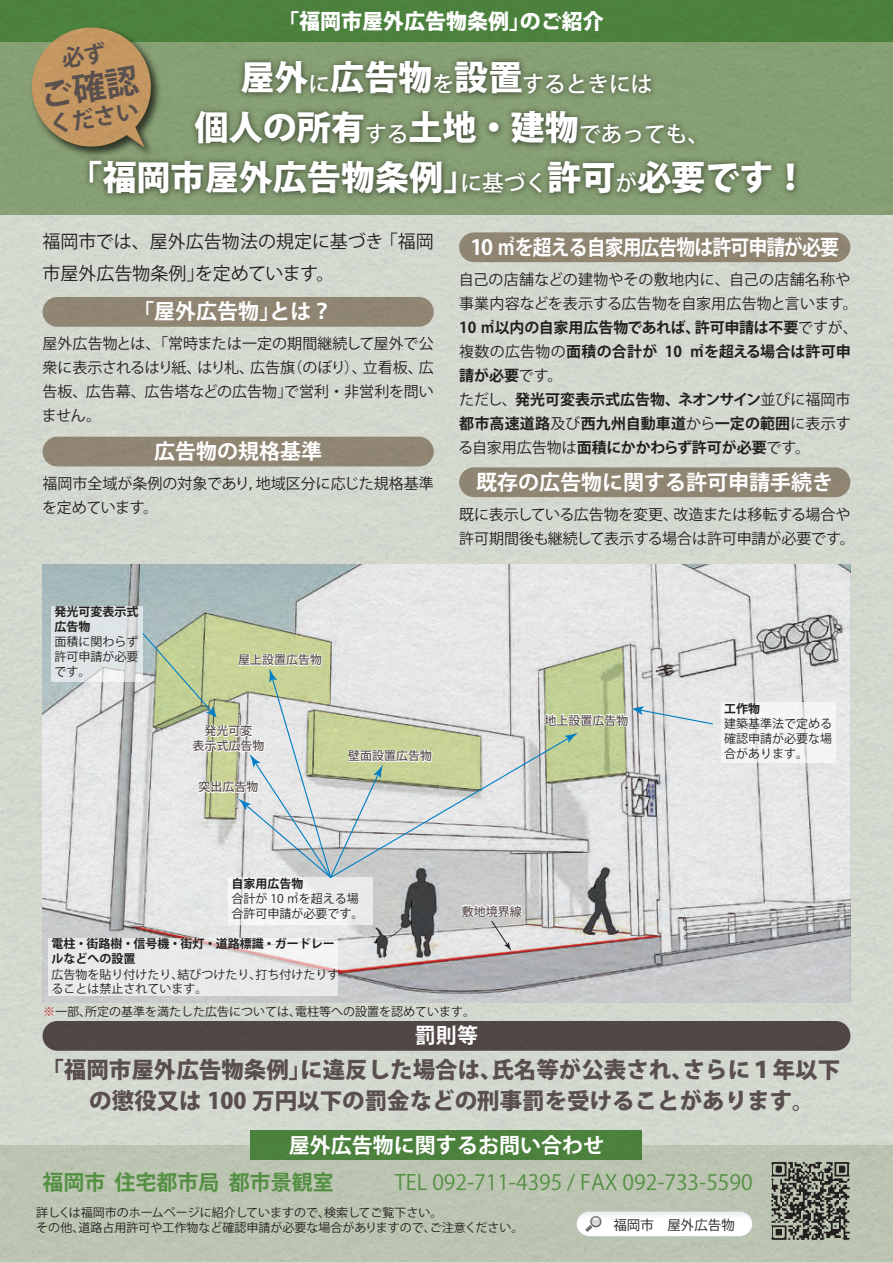
<style>
.page{position:relative;width:893px;height:1263px;background:#fff}
.page>*{position:absolute;margin:0;border:0;box-sizing:border-box;transform-origin:0 0}
.t1{font:800 34.05px/49.7px "Koz Go Pr 6 N";color:#fff}
.t2{font:800 22.5px/31.5px "Koz Go Pr 6 N";color:#594f4d}
.t3{font:700 22.5px "Koz Go Pr 6 N";color:#594f4d}
.t4{font:500 21.75px "Koz Go Pr 6 N";color:#fff}
.t5{font:700 21px "Koz Go Pr 6 N";color:#fff}
.t6{font:21px "Koz Go Pr 6 N";color:#548f44}
.t7{font:700 21px "Koz Go Pr 6 N";letter-spacing:-.05em;color:#fff}
.t8{font:800 21px "Koz Go Pr 6 N";color:#fff}
.t9{font:700 21px "Koz Go Pr 6 N";color:#548f44}
.t10{font:18px/31.5px "Koz Go Pr 6 N";color:#231f20}
.t11{font:15px/24px "Koz Go Pr 6 N";color:#231f20}
.t12{font:13.5px "Koz Go Pr 6 N";color:#231f20}
.t13{font:12px/15px "Koz Go Pr 6 N";color:#231f20}
.t14{font:700 12px/15px "Koz Go Pr 6 N";color:#231f20}
.t15{font:500 12px/15px "Koz Go Pr 6 N";color:#594f4d;text-align:center}
.s1{font-weight:800;font-size:34.05px}
.s2{font-weight:500;font-size:21.75px}
.s3{font-weight:700}
.s4{font-weight:700;color:#c0262d}
</style>
<div class="page">
<img style="left:1px;top:0;width:892px;height:1261px">
<img style="left:42px;top:564px;width:808px;height:438px">
<img style="left:76px;top:51px;width:741px;height:162px">
<div style="left:721px;top:702px;width:115px;height:61px;background:#f5f5f5"></div>
<svg style="left:51px;top:606px;width:90px;height:75px;background:#dde3e4"></svg>
<img style="left:764px;top:1153px;width:94px;height:94px">
<svg style="left:576px;top:1211px;width:177px;height:25px"></svg>
<div style="left:49px;top:938px;width:289px;height:57px;background:#e9e9ea"></div>
<svg style="left:141px;top:580px;width:573px;height:371px;background:#d2d5cd"></svg>
<svg style="left:32px;top:27px;width:119px;height:121px;background:#ae915e"></svg>
<h3 class="t8" style="left:278px;top:10px;width:327px">「福岡市屋外広告物条例」のご紹介</h3>
<h3 class="t4" style="left:240px;top:72px;width:414px"><span class="s1">屋外</span>に<span class="s1">広告物</span>を<span class="s1">設置</span>するときには</h3>
<h1 class="t1" style="left:68px;top:103px;width:741px;text-indent:126px">個人の所有<span class="s2">する</span>土地・建物<span class="s2">であっても、<br></span>「福岡市屋外広告物条例」<span class="s2">に基づく</span>許可<span class="s2">が</span>必要です！</h1>
<h2 class="t3" style="left:48px;top:113px;width:91px;rotate:-10deg">ください</h2>
<p class="t10" style="left:43px;top:226px;width:393px">福岡市では、屋外広告物法の規定に基づき「福岡市屋外広告物条例」を定めています。</p>
<h3 class="t5" style="left:133px;top:300px;width:201px">「屋外広告物」とは？</h3>
<p class="t11" style="left:42px;top:332px;width:393px;text-align:justify">屋外広告物とは、「常時または一定の期間継続して屋外で公衆に表示されるはり紙、はり札、広告旗（のぼり）、立看板、広告板、広告幕、広告塔などの広告物」で営利・非営利を問いません。</p>
<h3 class="t5" style="left:154px;top:439px;width:170px">広告物の規格基準</h3>
<p class="t11" style="left:42px;top:472px;width:393px">福岡市全域が条例の対象であり，地域区分に応じた規格基準を定めています。</p>
<p class="t14" style="left:54px;top:605px;width:85px">発光可変表示式広告物</p>
<p class="t13" style="left:54px;top:635px;width:85px;text-align:justify">面積に関わらず許可申請が必要です。</p>
<p class="t15" style="left:238px;top:653px;width:85px">屋上設置広告物</p>
<p class="t15" style="left:193px;top:724px;width:73px">発光可変<br>表示式広告物</p>
<p class="t15" style="left:199px;top:780px;width:61px">突出広告物</p>
<p class="t15" style="left:348px;top:749px;width:86px">壁面設置広告物</p>
<h3 class="t7" style="left:470px;top:235px;width:370px">10 ㎡を超える自家用広告物は許可申請が必要</h3>
<p class="t11" style="left:458px;top:267px;width:401px">自己の店舗などの建物やその敷地内に、自己の店舗名称や事業内容などを表示する広告物を自家用広告物と言います。<br><span class="s3">10 ㎡以内の自家用広告物であれば、許可申請は不要</span>ですが、複数の広告物の<span class="s3">面積の合計が 10 ㎡を超える場合は許可申請が必要</span>です。<br>ただし、<span class="s3">発光可変表示式広告物、ネオンサイン</span>並びに福岡市<span class="s3">都市高速道路</span>及び<span class="s3">西九州自動車道</span>から<span class="s3">一定の範囲</span>に表示する自家用広告物は<span class="s3">面積にかかわらず許可が必要</span>です。</p>
<h3 class="t5" style="left:476px;top:470px;width:358px">既存の広告物に関する許可申請手続き</h3>
<p class="t11" style="left:459px;top:502px;width:397px">既に表示している広告物を変更、改造または移転する場合や許可期間後も継続して表示する場合は許可申請が必要です。</p>
<p class="t15" style="left:545px;top:713px;width:85px">地上設置広告物</p>
<p class="t14" style="left:724px;top:701px;width:37px">工作物</p>
<p class="t13" style="left:724px;top:716px;width:109px;text-align:justify">建築基準法で定める確認申請が必要な場合があります。</p>
<p class="t14" style="left:232px;top:876px;width:73px">自家用広告物</p>
<p class="t13" style="left:232px;top:891px;width:133px">合計が 10 ㎡を超える場合許可申請が必要です。</p>
<p class="t14" style="left:52px;top:937px;width:285px">電柱・街路樹・信号機・街灯・道路標識・ガードレールなどへの設置</p>
<p class="t13" style="left:52px;top:967px;width:289px">広告物を貼り付けたり、結びつけたり、打ち付けたりすることは禁止されています。</p>
<p class="t15" style="left:462px;top:904px;width:61px">敷地境界線</p>
<p class="t13" style="left:43px;top:1004px;width:433px"><span class="s4">※</span>一部、所定の基準を満たした広告については、電柱等への設置を認めています。</p>
<h3 class="t5" style="left:415px;top:1024px;width:64px">罰則等</h3>
<h2 class="t2" style="left:89px;top:1054px;width:752px;text-indent:-48px">「福岡市屋外広告物条例」に違反した場合は、氏名等が公表され、さらに１年以下の懲役又は 100 万円以下の罰金などの刑事罰を受けることがあります。</h2>
<h3 class="t5" style="left:289px;top:1133px;width:316px">屋外広告物に関するお問い合わせ</h3>
<h3 class="t9" style="left:43px;top:1171px;width:293px">福岡市 住宅都市局 都市景観室</h3>
<h3 class="t6" style="left:395px;top:1171px;width:359px">TEL 092-711-4395 / FAX 092-733-5590</h3>
<p class="t13" style="left:36px;top:1205px;width:489px">詳しくは福岡市のホームページに紹介していますので、検索してご覧下さい。<br>その他、道路占用許可や工作物など確認申請が必要な場合がありますので、ご注意ください。</p>
<p class="t12" style="left:613px;top:1217px;width:123px">福岡市　屋外広告物</p>
</div>
